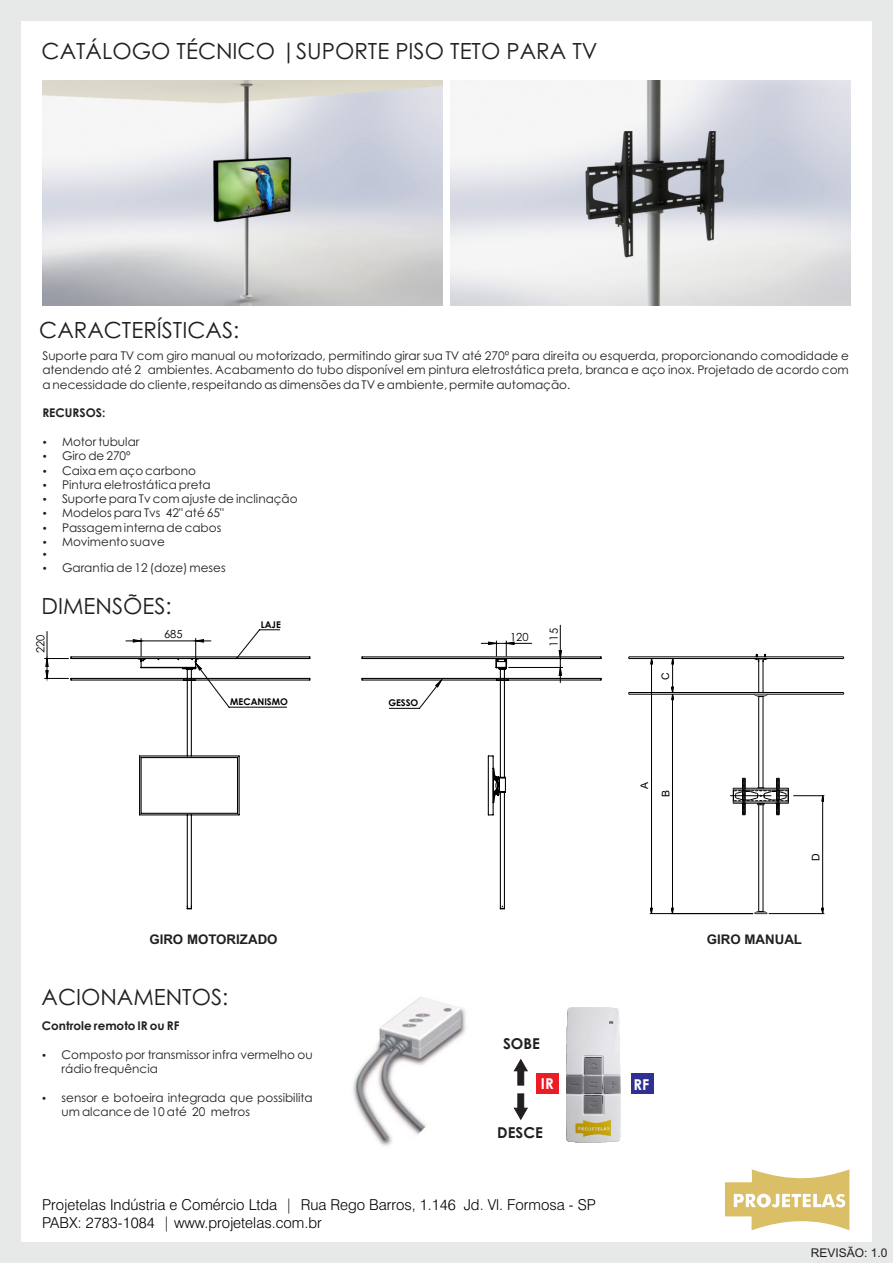
<style>
.page{position:relative;width:893px;height:1263px;background:#e7e8e8}
.page>*{position:absolute;margin:0;border:0;box-sizing:border-box;transform-origin:0 0}
.t1{font:22.2px "Century Gothic";color:#231f20}
.t2{font:300 15px/18px "Swiss 721 BT";color:#000}
.t3{font:700 15px "Century Gothic";color:#231f20}
.t4{font:700 15px "Century Gothic";color:#fff}
.t5{font:700 13.35px "Arial";color:#231f20}
.t6{font:12px/14.2px "Century Gothic";color:#231f20}
.t7{font:700 12px "Century Gothic";color:#231f20}
.t8{font:12px "Arial";color:#231f20}
.t9{font:11.1px "Century Gothic";color:#000}
.t10{font:10.5px "Arial";color:#000}
.t11{font:10.2px "Wingdings";color:#231f20}
.t12{font:700 9.3px "Century Gothic";color:#000}
</style>
<div class="page">
<div style="left:21px;top:21px;width:851px;height:1221px;background:#fff"></div>
<img style="left:451px;top:80px;width:399px;height:225px">
<img style="left:43px;top:80px;width:399px;height:225px">
<svg style="left:725px;top:1169px;width:124px;height:61px"></svg>
<div style="left:536px;top:1073px;width:22px;height:21px;background:#ed1c24"></div>
<div style="left:631px;top:1073px;width:22px;height:21px;background:#2e3092"></div>
<img style="left:567px;top:1007px;width:53px;height:135px">
<svg style="left:514px;top:1059px;width:14px;height:26px"></svg>
<svg style="left:514px;top:1093px;width:14px;height:27px"></svg>
<img style="left:353px;top:997px;width:113px;height:149px">
<svg style="left:439px;top:1044px;width:27px;height:55px"></svg>
<div style="left:445px;top:1102px;width:31px;height:42px;background:#fff"></div>
<hr style="left:763px;top:805px;width:1px;height:106px;background:#000">
<hr style="left:763px;top:696px;width:1px;height:92px;background:#000">
<hr style="left:763px;top:661px;width:1px;height:31px;background:#000">
<hr style="left:758px;top:661px;width:1px;height:31px;background:#000">
<hr style="left:758px;top:696px;width:1px;height:92px;background:#000">
<hr style="left:758px;top:805px;width:1px;height:106px;background:#000">
<hr style="left:629px;top:656px;width:215px;height:1px;background:#000">
<hr style="left:629px;top:658px;width:215px;height:1px;background:#000">
<hr style="left:629px;top:692px;width:215px;height:1px;background:#000">
<hr style="left:629px;top:694px;width:215px;height:1px;background:#000">
<svg style="left:754px;top:654px;width:14px;height:8px"></svg>
<svg style="left:754px;top:694px;width:14px;height:3px"></svg>
<svg style="left:754px;top:911px;width:14px;height:3px"></svg>
<svg style="left:671px;top:908px;width:3px;height:7px"></svg>
<hr style="left:672px;top:694px;width:1px;height:219px;background:#000">
<svg style="left:671px;top:686px;width:3px;height:14px"></svg>
<svg style="left:671px;top:656px;width:3px;height:8px"></svg>
<hr style="left:672px;top:658px;width:1px;height:34px;background:#000">
<svg style="left:821px;top:796px;width:3px;height:6px"></svg>
<svg style="left:821px;top:908px;width:3px;height:7px"></svg>
<hr style="left:793px;top:795px;width:31px;height:1px;background:#000">
<hr style="left:769px;top:913px;width:55px;height:1px;background:#000">
<hr style="left:822px;top:796px;width:1px;height:117px;background:#000">
<svg style="left:650px;top:908px;width:3px;height:7px"></svg>
<svg style="left:650px;top:656px;width:3px;height:8px"></svg>
<hr style="left:650px;top:913px;width:103px;height:1px;background:#000">
<hr style="left:651px;top:658px;width:1px;height:255px;background:#000">
<svg style="left:730px;top:778px;width:59px;height:37px"></svg>
<hr style="left:560px;top:625px;width:1px;height:33px;background:#000">
<svg style="left:45px;top:629px;width:517px;height:53px"></svg>
<svg style="left:70px;top:656px;width:241px;height:254px"></svg>
<svg style="left:361px;top:656px;width:241px;height:254px"></svg>
<h1 class="t1" style="left:42px;top:43px;width:557px">CATÁLOGO TÉCNICO |SUPORTE PISO TETO PARA TV</h1>
<h1 class="t1" style="left:39px;top:321px;width:201px">CARACTERÍSTICAS:</h1>
<p class="t6" style="left:42px;top:349px;width:808px;text-align:justify">Suporte para TV com giro manual ou motorizado, permitindo girar sua TV até 270º para direita ou esquerda, proporcionando comodidade e atendendo até 2 ambientes. Acabamento do tubo disponível em pintura eletrostática preta, branca e aço inox. Projetado de acordo com a necessidade do cliente, respeitando as dimensões da TV e ambiente, permite automação.</p>
<p class="t7" style="left:42px;top:408px;width:65px">RECURSOS:</p>
<p class="t6" style="left:42px;top:436px;width:99px">• Motor tubular</p>
<p class="t6" style="left:42px;top:450px;width:90px">• Giro de 270º</p>
<p class="t6" style="left:42px;top:464px;width:155px">• Caixa em aço carbono</p>
<p class="t6" style="left:42px;top:478px;width:170px">• Pintura eletrostática preta</p>
<p class="t6" style="left:42px;top:493px;width:257px">• Suporte para Tv com ajuste de inclinação</p>
<p class="t6" style="left:42px;top:507px;width:183px">• Modelos para Tvs 42" até 65"</p>
<p class="t6" style="left:42px;top:521px;width:180px">• Passagem interna de cabos</p>
<p class="t6" style="left:42px;top:536px;width:124px">• Movimento suave</p>
<p class="t11" style="left:42px;top:550px;width:6px">•</p>
<p class="t6" style="left:42px;top:561px;width:185px">• Garantia de 12 (doze) meses</p>
<h1 class="t1" style="left:42px;top:597px;width:132px">DIMENSÕES:</h1>
<p class="t9" style="left:36px;top:653px;width:20px;rotate:-90deg">220</p>
<p class="t9" style="left:164px;top:630px;width:20px">685</p>
<p class="t12" style="left:261px;top:621px;width:22px">LAJE</p>
<p class="t12" style="left:230px;top:698px;width:59px">MECANISMO</p>
<p class="t12" style="left:388px;top:699px;width:32px">GESSO</p>
<p class="t9" style="left:510px;top:632px;width:20px">120</p>
<p class="t9" style="left:550px;top:647px;width:20px;rotate:-90deg">115</p>
<p class="t10" style="left:661px;top:680px;width:9px;rotate:-90deg">C</p>
<p class="t10" style="left:640px;top:789px;width:9px;rotate:-90deg">A</p>
<p class="t10" style="left:662px;top:797px;width:9px;rotate:-90deg">B</p>
<p class="t10" style="left:812px;top:861px;width:9px;rotate:-90deg">D</p>
<p class="t5" style="left:149px;top:934px;width:130px">GIRO MOTORIZADO</p>
<p class="t5" style="left:707px;top:934px;width:97px">GIRO MANUAL</p>
<h1 class="t1" style="left:42px;top:989px;width:188px">ACIONAMENTOS:</h1>
<p class="t7" style="left:42px;top:1021px;width:139px">Controle remoto IR ou RF</p>
<p class="t6" style="left:62px;top:1048px;width:253px;text-indent:-20px">• Composto por transmissor infra vermelho ou rádio frequência</p>
<p class="t6" style="left:62px;top:1091px;width:253px;text-indent:-20px">• sensor e botoeira integrada que possibilita um alcance de 10 até 20 metros</p>
<p class="t3" style="left:503px;top:1038px;width:38px">SOBE</p>
<p class="t4" style="left:541px;top:1078px;width:14px">IR</p>
<p class="t4" style="left:634px;top:1079px;width:17px">RF</p>
<p class="t3" style="left:497px;top:1126px;width:47px">DESCE</p>
<p class="t2" style="left:42px;top:1197px;width:555px">Projetelas Indústria e Comércio Ltda | Rua Rego Barros, 1.146 Jd. Vl. Formosa - SP<br>PABX: 2783-1084 | www.projetelas.com.br</p>
<p class="t8" style="left:811px;top:1248px;width:78px">REVISÃO: 1.0</p>
</div>
